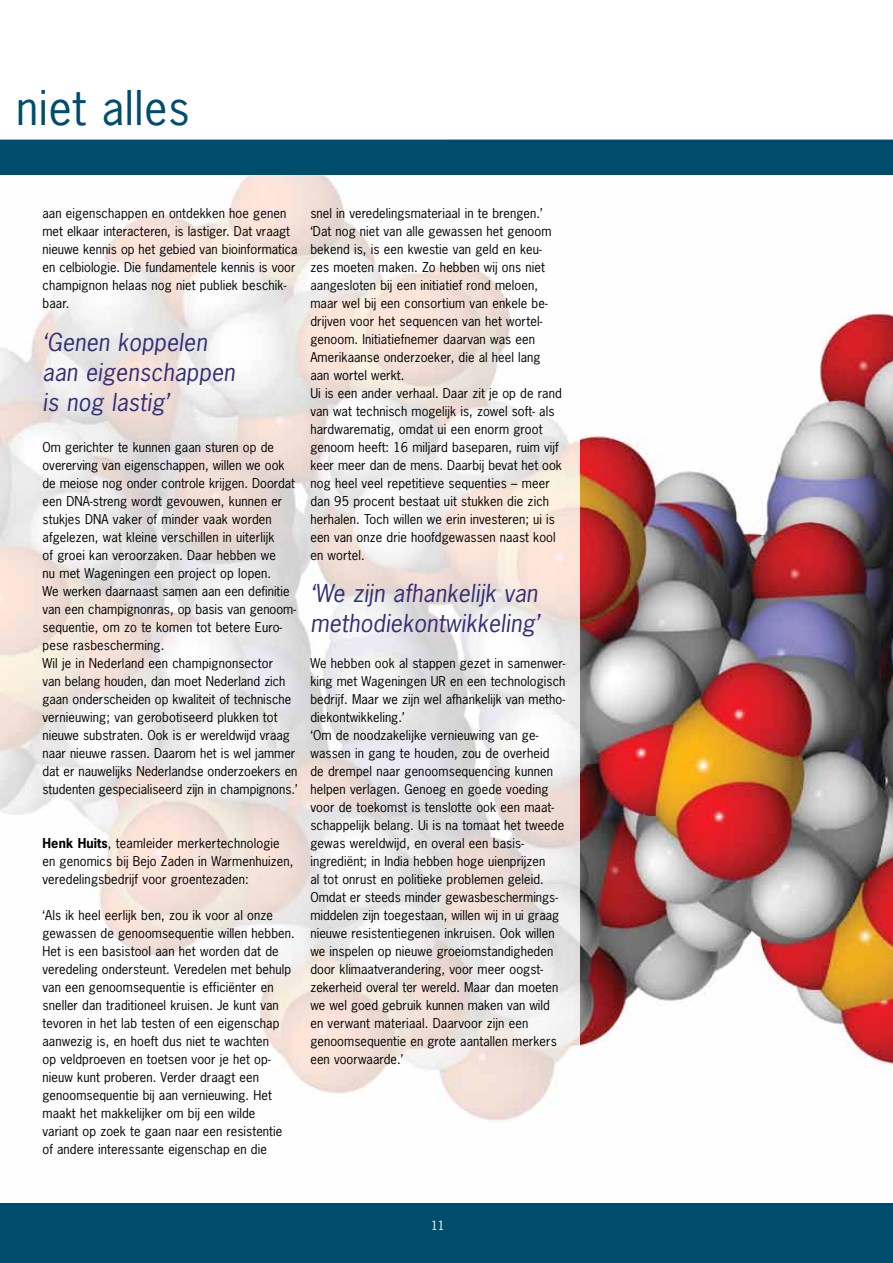
<style>
.page{position:relative;width:893px;height:1263px;background:#fff}
.page>*{position:absolute;margin:0;border:0;box-sizing:border-box;transform-origin:0 0}
.t1{font:45px "News Gothic Std";letter-spacing:.015em;color:#004c6c}
.t2{font:italic 23.25px/30px "News Gothic Std";letter-spacing:.01em;color:#342e76}
.t3{font:12.75px/18px "News Gothic Std";letter-spacing:.005em;color:#000}
.t4{font:12px "News Gothic Std";color:#fff}
.s1{font-weight:700}
</style>
<div class="page">
<img style="left:0;top:174px;width:580px;height:947px">
<img style="left:580px;top:174px;width:313px;height:892px">
<div style="left:0;top:140px;width:893px;height:34px;background:#004c6c"></div>
<div style="left:0;top:1203px;width:893px;height:60px;background:#004c6c"></div>
<h1 class="t1" style="left:16px;top:79px;width:175px">niet alles</h1>
<p class="t3" style="left:43px;top:204px;width:257px">aan eigenschappen en ontdekken hoe genen met elkaar interacteren, is lastiger. Dat vraagt nieuwe kennis op het gebied van bioinformatica en celbiologie. Die fundamentele kennis is voor champignon helaas nog niet publiek beschik&shy;baar.</p>
<h2 class="t2" style="left:43px;top:328px;width:194px">‘Genen koppelen aan eigenschappen is nog lastig’</h2>
<p class="t3" style="left:43px;top:438px;width:257px">Om gerichter te kunnen gaan sturen op de overerving van eigenschappen, willen we ook de meiose nog onder controle krijgen. Doordat een DNA-streng wordt gevouwen, kunnen er stukjes DNA vaker of minder vaak worden afgelezen, wat kleine verschillen in uiterlijk<br>of groei kan veroorzaken. Daar hebben we<br>nu met Wageningen een project op lopen.<br>We werken daarnaast samen aan een definitie van een champignonras, op basis van genoom&shy;sequentie, om zo te komen tot betere Euro&shy;pese rasbescherming.<br>Wil je in Nederland een champignonsector<br>van belang houden, dan moet Nederland zich gaan onderscheiden op kwaliteit of technische vernieuwing; van gerobotiseerd plukken tot nieuwe substraten. Ook is er wereldwijd vraag naar nieuwe rassen. Daarom het is wel jammer dat er nauwelijks Nederlandse onderzoekers en studenten gespecialiseerd zijn in champignons.’</p>
<p class="t3" style="left:43px;top:834px;width:252px"><span class="s1">Henk Huits</span>, teamleider merkertechnologie en genomics bij Bejo Zaden in Warmenhuizen, veredelingsbedrijf voor groentezaden:</p>
<p class="t3" style="left:43px;top:906px;width:254px">‘Als ik heel eerlijk ben, zou ik voor al onze gewassen de genoomsequentie willen hebben.<br>Het is een basistool aan het worden dat de veredeling ondersteunt. Veredelen met behulp van een genoomsequentie is efficiënter en sneller dan traditioneel kruisen. Je kunt van tevoren in het lab testen of een eigenschap aanwezig is, en hoeft dus niet te wachten<br>op veldproeven en toetsen voor je het op&shy;nieuw kunt proberen. Verder draagt een genoomsequentie bij aan vernieuwing. Het maakt het makkelijker om bij een wilde<br>variant op zoek te gaan naar een resistentie of andere interessante eigenschap en die</p>
<p class="t3" style="left:310px;top:204px;width:253px">snel in veredelingsmateriaal in te brengen.’ ‘Dat nog niet van alle gewassen het genoom bekend is, is een kwestie van geld en keu&shy;zes moeten maken. Zo hebben wij ons niet aangesloten bij een initiatief rond meloen, maar wel bij een consortium van enkele be&shy;drijven voor het sequencen van het wortel&shy;genoom. Initiatiefnemer daarvan was een Amerikaanse onderzoeker, die al heel lang aan wortel werkt.<br>Ui is een ander verhaal. Daar zit je op de rand van wat technisch mogelijk is, zowel soft- als hardwarematig, omdat ui een enorm groot genoom heeft: 16 miljard baseparen, ruim vijf keer meer dan de mens. Daarbij bevat het ook nog heel veel repetitieve sequenties – meer dan 95 procent bestaat uit stukken die zich herhalen. Toch willen we erin investeren; ui is een van onze drie hoofdgewassen naast kool en wortel.</p>
<h2 class="t2" style="left:310px;top:578px;width:231px">‘We zijn afhankelijk van methodiekontwikkeling’</h2>
<p class="t3" style="left:310px;top:654px;width:257px">We hebben ook al stappen gezet in samenwer&shy;king met Wageningen UR en een technologisch bedrijf. Maar we zijn wel afhankelijk van metho&shy;diekontwikkeling.’<br>‘Om de noodzakelijke vernieuwing van ge&shy;wassen in gang te houden, zou de overheid de drempel naar genoomsequencing kunnen helpen verlagen. Genoeg en goede voeding voor de toekomst is tenslotte ook een maat&shy;schappelijk belang. Ui is na tomaat het tweede gewas wereldwijd, en overal een basis&shy;ingrediënt; in India hebben hoge uienprijzen<br>al tot onrust en politieke problemen geleid.<br>Omdat er steeds minder gewasbeschermings&shy;middelen zijn toegestaan, willen wij in ui graag nieuwe resistentiegenen inkruisen. Ook willen we inspelen op nieuwe groeiomstandigheden door klimaatverandering, voor meer oogst&shy;zekerheid overal ter wereld. Maar dan moeten we wel goed gebruik kunnen maken van wild en verwant materiaal. Daarvoor zijn een genoomsequentie en grote aantallen merkers een voorwaarde.’</p>
<p class="t4" style="left:431px;top:1217px;width:15px">11</p>
</div>
